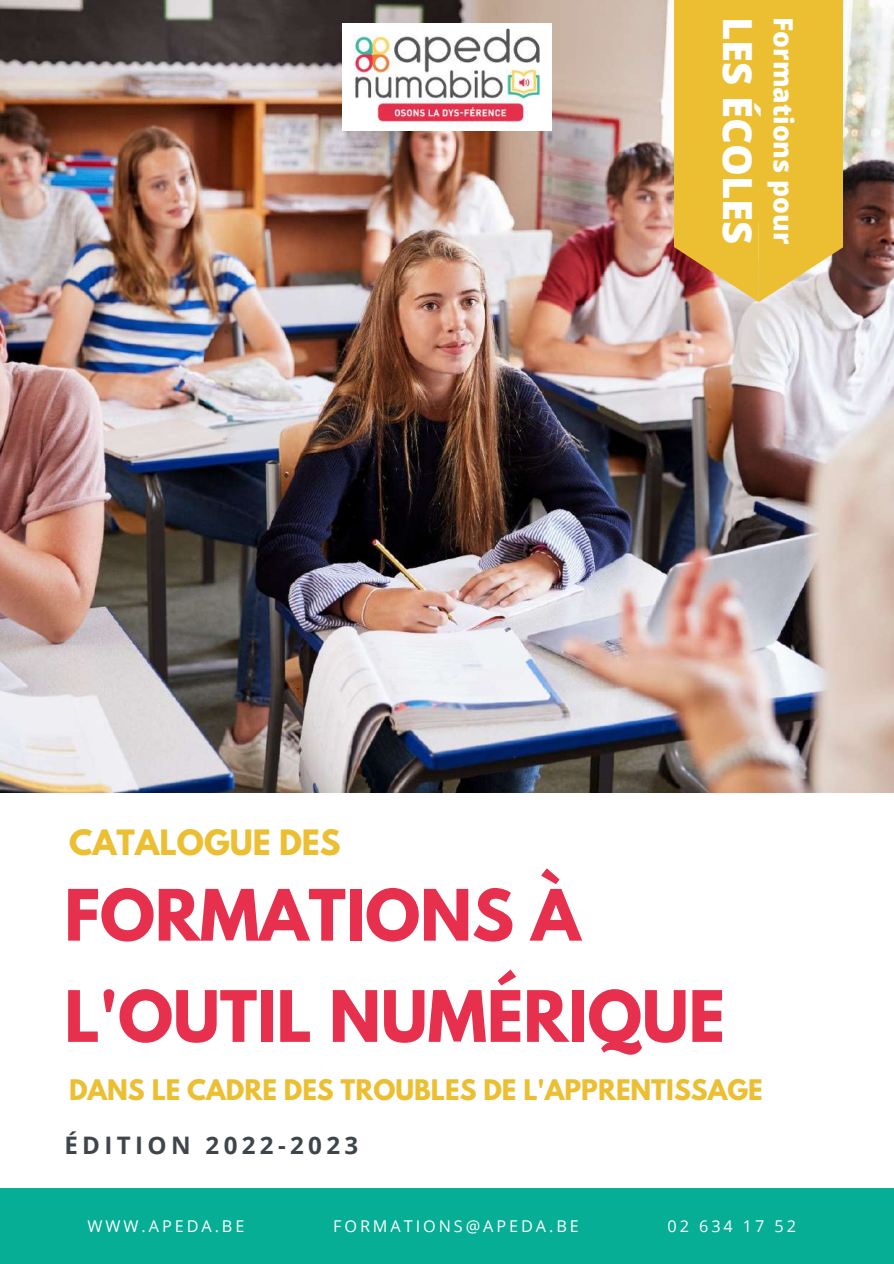
<style>
.page{position:relative;width:894px;height:1264px;background:#fff}
.page>*{position:absolute;margin:0;border:0;box-sizing:border-box;transform-origin:0 0}
.t1{font:700 62.7px/101.1px "League Spartan";color:#e7304d}
.t2{font:800 40.05px "Open Sans";color:#fff}
.t3{font:700 30.9px "League Spartan";color:#ecbf33}
.t4{font:800 26.55px "Open Sans";color:#fff}
.t5{font:700 25.05px "League Spartan";color:#ecbf33}
.t6{font:700 24.15px "Open Sans";letter-spacing:.18em;color:#3e454b}
.t7{font:16.2px "Open Sans";letter-spacing:.18em;color:#fff}
</style>
<div class="page">
<img style="left:0;top:0;width:893px;height:792px">
<div style="left:0;top:1188px;width:893px;height:75px;background:#06ae95"></div>
<div style="left:674px;top:0;width:168px;height:221px;background:#ecbf33"></div>
<svg style="left:674px;top:221px;width:168px;height:81px;background:#dbb154"></svg>
<img style="left:342px;top:23px;width:209px;height:107px">
<h3 class="t3" style="left:69px;top:826px;width:273px">CATALOGUE DES</h3>
<h3 class="t4" style="left:802px;top:17px;width:229px;rotate:90deg">Formations pour</h3>
<h2 class="t2" style="left:765px;top:17px;width:228px;rotate:90deg">LES ÉCOLES</h2>
<h1 class="t1" style="left:64px;top:872px;width:662px">FORMATIONS À<br>L'OUTIL NUMÉRIQUE</h1>
<h3 class="t5" style="left:69px;top:1077px;width:695px">DANS LE CADRE DES TROUBLES DE L'APPRENTISSAGE</h3>
<h3 class="t6" style="left:64px;top:1128px;width:295px">ÉDITION 2022-2023</h3>
<p class="t7" style="left:88px;top:1214px;width:158px">WWW.APEDA.BE</p>
<p class="t7" style="left:333px;top:1214px;width:247px">FORMATIONS@APEDA.BE</p>
<p class="t7" style="left:667px;top:1214px;width:130px">02 634 17 52</p>
</div>
